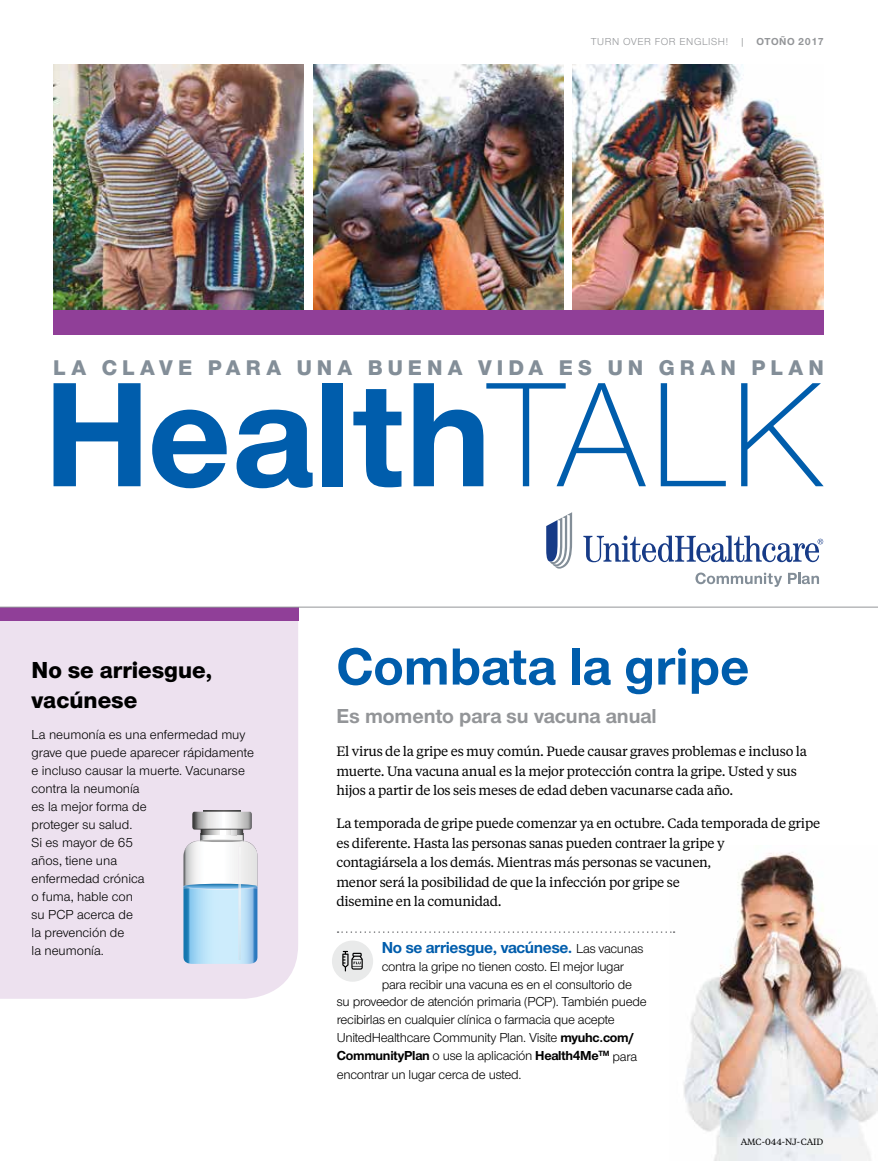
<style>
.page{position:relative;width:878px;height:1161px;background:#fff}
.page>*{position:absolute;margin:0;border:0;box-sizing:border-box;transform-origin:0 0}
.t1{font:700 154.5px "UHC Sans";color:#005dac}
.t2{font:700 54px "UHC Sans";color:#005dac}
.t3{font:800 24px/30px "UHC Sans";color:#000}
.t4{font:800 22.05px "UHC Sans";letter-spacing:.23em;color:#838e98}
.t5{font:700 21px "UHC Sans";color:#939598}
.t6{font:700 16.5px "UHC Sans";letter-spacing:-.02em;color:#005dac}
.t7{font:13.5px/18px "UHC Sans";letter-spacing:-.015em;color:#000}
.t8{font:13.5px/19.5px "UHC Serif Text";letter-spacing:-.02em;color:#000}
.t9{font:700 13.5px "UHC Sans";letter-spacing:-.02em;color:#000}
.t10{font:10.5px "UHC Sans";letter-spacing:.05em;color:#939598}
.t11{font:9px "UHC Serif Text";color:#000}
.s1{font-weight:700}
.s2{font-weight:300}
.s3{font-weight:400;font-size:13.5px;color:#000}
.s4{font-weight:400}
</style>
<div class="page">
<img style="left:674px;top:852px;width:204px;height:309px">
<svg style="left:583px;top:535px;width:240px;height:27px"></svg>
<svg style="left:546px;top:512px;width:26px;height:57px"></svg>
<svg style="left:695px;top:573px;width:87px;height:14px"></svg>
<svg style="left:788px;top:573px;width:31px;height:11px"></svg>
<img style="left:53px;top:64px;width:250px;height:247px">
<img style="left:313px;top:64px;width:250px;height:247px">
<img style="left:573px;top:64px;width:251px;height:247px">
<div style="left:53px;top:311px;width:771px;height:24px;background:#903f98"></div>
<div style="left:0;top:621px;width:298px;height:378px;background:#ede1ef"></div>
<div style="left:0;top:607px;width:298px;height:14px;background:#903f98"></div>
<svg style="left:337px;top:931px;width:337px;height:2px"></svg>
<div style="left:332px;top:941px;width:41px;height:41px;background:#e9eaea;border-radius:50%"></div>
<svg style="left:342px;top:951px;width:21px;height:20px"></svg>
<hr style="left:0;top:607px;width:878px;height:1px;background:#939598">
<svg style="left:204px;top:810px;width:36px;height:2px"></svg>
<svg style="left:183px;top:812px;width:74px;height:152px"></svg>
<p class="t10" style="left:591px;top:35px;width:234px">TURN OVER FOR ENGLISH! | <span class="s1">OTOÑO 2017</span></p>
<h3 class="t4" style="left:53px;top:352px;width:772px">LA CLAVE PARA UNA BUENA VIDA ES UN GRAN PLAN</h3>
<h1 class="t1" style="left:43px;top:331px;width:781px">Health<span class="s2">TALK</span></h1>
<h3 class="t3" style="left:32px;top:654px;width:182px">No se arriesgue, vacúnese</h3>
<p class="t7" style="left:32px;top:725px;width:224px">La neumonía es una enfermedad muy grave que puede aparecer rápidamente e incluso causar la muerte. Vacunarse contra la neumonía<br>es la mejor forma de<br>proteger su salud.<br>Si es mayor de 65<br>años, tiene una<br>enfermedad crónica<br>o fuma, hable con<br>su PCP acerca de<br>la prevención de<br>la neumonía.</p>
<h2 class="t2" style="left:336px;top:630px;width:414px">Combata la gripe</h2>
<h3 class="t5" style="left:336px;top:702px;width:322px">Es momento para su vacuna anual</h3>
<p class="t8" style="left:336px;top:741px;width:472px">El virus de la gripe es muy común. Puede causar graves problemas e incluso la muerte. Una vacuna anual es la mejor protección contra la gripe. Usted y sus hijos a partir de los seis meses de edad deben vacunarse cada año.</p>
<p class="t8" style="left:336px;top:813px;width:485px">La temporada de gripe puede comenzar ya en octubre. Cada temporada de gripe es diferente. Hasta las personas sanas pueden contraer la gripe y<br>contagiársela a los demás. Mientras más personas se vacunen,<br>menor será la posibilidad de que la infección por gripe se<br>disemine en la comunidad.</p>
<p class="t6" style="left:382px;top:936px;width:263px">No se arriesgue, vacúnese. <span class="s3">Las vacunas</span></p>
<p class="t7" style="left:382px;top:957px;width:244px">contra la gripe no tienen costo. El mejor lugar</p>
<p class="t7" style="left:382px;top:975px;width:252px">para recibir una vacuna es en el consultorio de</p>
<p class="t7" style="left:337px;top:993px;width:311px">su proveedor de atención primaria (PCP). También puede</p>
<p class="t7" style="left:337px;top:1011px;width:279px">recibirlas en cualquier clínica o farmacia que acepte</p>
<p class="t7" style="left:337px;top:1029px;width:299px">UnitedHealthcare Community Plan. Visite <span class="s1">myuhc.com/</span></p>
<p class="t9" style="left:337px;top:1047px;width:302px">CommunityPlan <span class="s4">o use la aplicación</span> Health4Me<sup>TM</sup> <span class="s4">para</span></p>
<p class="t7" style="left:337px;top:1065px;width:186px">encontrar un lugar cerca de usted.</p>
<p class="t11" style="left:740px;top:1135px;width:84px">AMC-044-NJ-CAID</p>
</div>
